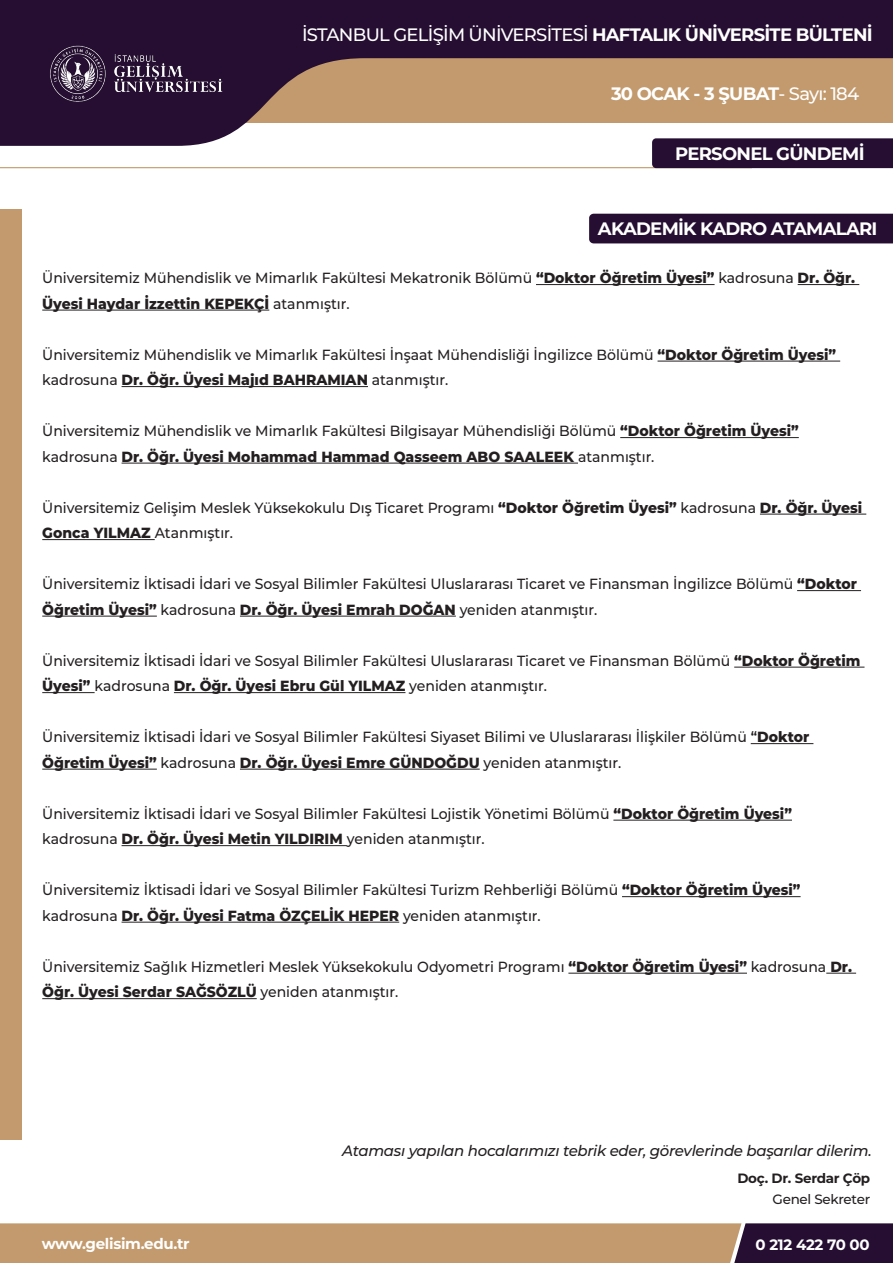
<style>
.page{position:relative;width:893px;height:1263px;background:#fff}
.page>*{position:absolute;margin:0;border:0;box-sizing:border-box;transform-origin:0 0}
.t1{font:700 18px "Montserrat";letter-spacing:-.04em;color:#fff}
.t2{font:500 18px "Montserrat";letter-spacing:-.04em;color:#fff}
.t3{font:italic 500 15px "Montserrat";letter-spacing:-.02em;color:#231f20}
.t4{font:700 15px "Montserrat";letter-spacing:-.02em;color:#fff}
.t5{font:500 14.7px/25.5px "Montserrat";color:#231f20;scale:.95 1}
.t6{font:700 13.5px "Montserrat";letter-spacing:-.02em;color:#231f20}
.t7{font:500 13.5px "Montserrat";letter-spacing:-.02em;color:#231f20}
.s1{font-weight:700}
.s2{font-weight:500}
.s3{font-weight:800}
.s4{font-weight:600}
</style>
<div class="page">
<svg style="left:0;top:0;width:893px;height:146px;background:#775d5f"></svg>
<svg style="left:0;top:1223px;width:893px;height:40px;background:#a88364"></svg>
<img style="left:23px;top:35px;width:228px;height:79px">
<hr style="left:0;top:167px;width:752px;height:1px;background:#c29a6d">
<div style="left:652px;top:138px;width:241px;height:30px;background:#250e31"></div>
<div style="left:0;top:209px;width:22px;height:931px;background:#c29a6d"></div>
<hr style="left:536px;top:284px;width:179px;height:1px;background:#231f20">
<hr style="left:798px;top:284px;width:61px;height:1px;background:#231f20">
<hr style="left:42px;top:310px;width:227px;height:1px;background:#231f20">
<hr style="left:657px;top:361px;width:183px;height:1px;background:#231f20">
<hr style="left:122px;top:386px;width:246px;height:1px;background:#231f20">
<hr style="left:620px;top:437px;width:179px;height:1px;background:#231f20">
<hr style="left:122px;top:463px;width:456px;height:1px;background:#231f20">
<hr style="left:760px;top:514px;width:106px;height:1px;background:#231f20">
<hr style="left:42px;top:539px;width:113px;height:1px;background:#231f20">
<hr style="left:797px;top:590px;width:64px;height:1px;background:#231f20">
<hr style="left:42px;top:616px;width:115px;height:1px;background:#231f20">
<hr style="left:240px;top:616px;width:216px;height:1px;background:#231f20">
<hr style="left:734px;top:667px;width:130px;height:1px;background:#231f20">
<hr style="left:42px;top:692px;width:53px;height:1px;background:#231f20">
<hr style="left:174px;top:692px;width:231px;height:1px;background:#231f20">
<hr style="left:751px;top:743px;width:62px;height:1px;background:#231f20">
<hr style="left:42px;top:769px;width:115px;height:1px;background:#231f20">
<hr style="left:240px;top:769px;width:240px;height:1px;background:#231f20">
<hr style="left:613px;top:820px;width:179px;height:1px;background:#231f20">
<hr style="left:122px;top:845px;width:225px;height:1px;background:#231f20">
<hr style="left:622px;top:896px;width:179px;height:1px;background:#231f20">
<hr style="left:122px;top:922px;width:277px;height:1px;background:#231f20">
<hr style="left:568px;top:973px;width:179px;height:1px;background:#231f20">
<hr style="left:826px;top:973px;width:30px;height:1px;background:#231f20">
<hr style="left:42px;top:998px;width:215px;height:1px;background:#231f20">
<div style="left:589px;top:214px;width:304px;height:29px;background:#250e31"></div>
<p class="t2" style="left:302px;top:22px;width:572px">İSTANBUL GELİŞİM ÜNİVERSİTESİ <span class="s1">HAFTALIK ÜNİVERSİTE BÜLTENİ</span></p>
<p class="t1" style="left:611px;top:80px;width:250px">30 OCAK - 3 ŞUBAT<span class="s2">- Sayı: 184</span></p>
<p class="t1" style="left:675px;top:141px;width:191px">PERSONEL GÜNDEMİ</p>
<p class="t1" style="left:598px;top:216px;width:281px">AKADEMİK KADRO ATAMALARI</p>
<p class="t5" style="left:42px;top:265px;width:857px">Üniversitemiz Mühendislik ve Mimarlık Fakültesi Mekatronik Bölümü <span class="s3">“Doktor Öğretim Üyesi”</span> kadrosuna <span class="s3">Dr. Öğr.<br>Üyesi Haydar İzzettin KEPEKÇİ</span> atanmıştır.</p>
<p class="t5" style="left:42px;top:341px;width:837px">Üniversitemiz Mühendislik ve Mimarlık Fakültesi İnşaat Mühendisliği İngilizce Bölümü <span class="s3">“Doktor Öğretim Üyesi” </span>kadrosuna <span class="s3">Dr. Öğr. Üyesi Majıd BAHRAMIAN</span> atanmıştır.</p>
<p class="t5" style="left:42px;top:418px;width:798px">Üniversitemiz Mühendislik ve Mimarlık Fakültesi Bilgisayar Mühendisliği Bölümü <span class="s3">“Doktor Öğretim Üyesi” </span>kadrosuna <span class="s3">Dr. Öğr. Üyesi Mohammad Hammad Qasseem ABO SAALEEK</span> atanmıştır.</p>
<p class="t5" style="left:42px;top:494px;width:865px">Üniversitemiz Gelişim Meslek Yüksekokulu Dış Ticaret Programı <span class="s3">“Doktor Öğretim Üyesi”</span> kadrosuna <span class="s3">Dr. Öğr. Üyesi<br>Gonca YILMAZ</span> Atanmıştır.</p>
<p class="t5" style="left:42px;top:571px;width:859px">Üniversitemiz İktisadi İdari ve Sosyal Bilimler Fakültesi Uluslararası Ticaret ve Finansman İngilizce Bölümü <span class="s3">“Doktor<br>Öğretim Üyesi”</span> kadrosuna <span class="s3">Dr. Öğr. Üyesi Emrah DOĞAN</span> yeniden atanmıştır.</p>
<p class="t5" style="left:42px;top:647px;width:863px">Üniversitemiz İktisadi İdari ve Sosyal Bilimler Fakültesi Uluslararası Ticaret ve Finansman Bölümü <span class="s3">“Doktor Öğretim<br>Üyesi”</span> kadrosuna <span class="s3">Dr. Öğr. Üyesi Ebru Gül YILMAZ</span> yeniden atanmıştır.</p>
<p class="t5" style="left:42px;top:724px;width:809px">Üniversitemiz İktisadi İdari ve Sosyal Bilimler Fakültesi Siyaset Bilimi ve Uluslararası İlişkiler Bölümü <span class="s4">“</span><span class="s3">Doktor<br>Öğretim Üyesi”</span> kadrosuna <span class="s3">Dr. Öğr. Üyesi Emre GÜNDOĞDU</span> yeniden atanmıştır.</p>
<p class="t5" style="left:42px;top:800px;width:791px">Üniversitemiz İktisadi İdari ve Sosyal Bilimler Fakültesi Lojistik Yönetimi Bölümü <span class="s3">“Doktor Öğretim Üyesi” </span>kadrosuna <span class="s3">Dr. Öğr. Üyesi Metin YILDIRIM</span> yeniden atanmıştır.</p>
<p class="t5" style="left:42px;top:877px;width:800px">Üniversitemiz İktisadi İdari ve Sosyal Bilimler Fakültesi Turizm Rehberliği Bölümü <span class="s3">“Doktor Öğretim Üyesi” </span>kadrosuna <span class="s3">Dr. Öğr. Üyesi Fatma ÖZÇELİK HEPER</span> yeniden atanmıştır.</p>
<p class="t5" style="left:42px;top:953px;width:854px">Üniversitemiz Sağlık Hizmetleri Meslek Yüksekokulu Odyometri Programı <span class="s3">“Doktor Öğretim Üyesi”</span> kadrosuna <span class="s3">Dr.<br>Öğr. Üyesi Serdar SAĞSÖZLÜ</span> yeniden atanmıştır.</p>
<p class="t3" style="left:342px;top:1140px;width:531px">Ataması yapılan hocalarımızı tebrik eder, görevlerinde başarılar dilerim.</p>
<p class="t6" style="left:737px;top:1168px;width:134px">Doç. Dr. Serdar Çöp</p>
<p class="t7" style="left:772px;top:1189px;width:99px">Genel Sekreter</p>
<p class="t4" style="left:42px;top:1233px;width:150px">www.gelisim.edu.tr</p>
<p class="t4" style="left:756px;top:1234px;width:116px">0 212 422 70 00</p>
</div>
